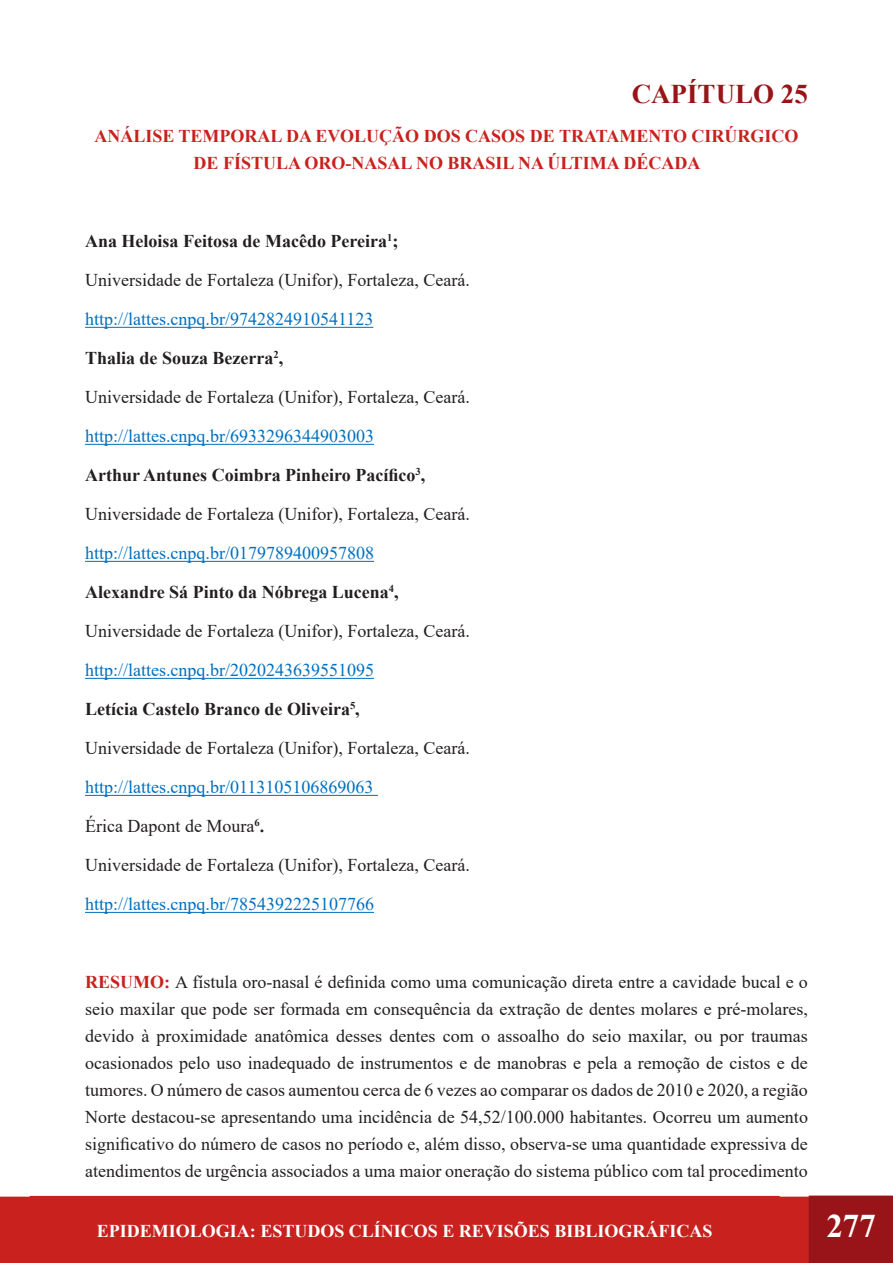
<style>
.page{position:relative;width:893px;height:1263px;background:#fff}
.page>*{position:absolute;margin:0;border:0;box-sizing:border-box;transform-origin:0 0}
.t1{font:700 33px "Times New Roman";color:#fff}
.t2{font:700 27px "Times New Roman";color:#991418}
.t3{font:18px/27px "Times New Roman";color:#231f20;text-align:justify}
.t4{font:18px "Times New Roman";color:#0070c0}
.t5{font:700 18px "Times New Roman";color:#231f20}
.t6{font:700 18px/27px "Times New Roman";color:#c9211e;text-align:center}
.t7{font:700 18px "Times New Roman";color:#fff}
.s1{font-weight:700}
.s2{font-weight:700;color:#c9211e}
</style>
<div class="page">
<div style="left:0;top:1196px;width:809px;height:67px;background:#c9211e"></div>
<div style="left:809px;top:1196px;width:84px;height:67px;background:#991418"></div>
<div style="left:30px;top:1196px;width:750px;height:67px;background:#c9211e"></div>
<hr style="left:85px;top:327px;width:288px;height:1px;background:#0070c0">
<hr style="left:85px;top:444px;width:289px;height:1px;background:#0070c0">
<hr style="left:85px;top:561px;width:289px;height:1px;background:#0070c0">
<hr style="left:85px;top:678px;width:289px;height:1px;background:#0070c0">
<hr style="left:85px;top:795px;width:293px;height:1px;background:#0070c0">
<hr style="left:85px;top:912px;width:289px;height:1px;background:#0070c0">
<p class="t2" style="left:632px;top:75px;width:178px">CAPÍTULO 25</p>
<p class="t6" style="left:94px;top:122px;width:706px">ANÁLISE TEMPORAL DA EVOLUÇÃO DOS CASOS DE TRATAMENTO CIRÚRGICO<br>DE FÍSTULA ORO-NASAL NO BRASIL NA ÚLTIMA DÉCADA</p>
<p class="t5" style="left:85px;top:228px;width:315px">Ana Heloisa Feitosa de Macêdo Pereira<sup>1</sup>;</p>
<p class="t3" style="left:85px;top:266px;width:386px">Universidade de Fortaleza (Unifor), Fortaleza, Ceará.</p>
<p class="t4" style="left:85px;top:307px;width:290px">http://lattes.cnpq.br/9742824910541123</p>
<p class="t5" style="left:85px;top:345px;width:200px">Thalia de Souza Bezerra<sup>2</sup>,</p>
<p class="t3" style="left:85px;top:383px;width:386px">Universidade de Fortaleza (Unifor), Fortaleza, Ceará.</p>
<p class="t4" style="left:85px;top:424px;width:291px">http://lattes.cnpq.br/6933296344903003</p>
<p class="t5" style="left:85px;top:462px;width:342px">Arthur Antunes Coimbra Pinheiro Pacífico<sup>3</sup>,</p>
<p class="t3" style="left:85px;top:500px;width:386px">Universidade de Fortaleza (Unifor), Fortaleza, Ceará.</p>
<p class="t4" style="left:85px;top:541px;width:291px">http://lattes.cnpq.br/0179789400957808</p>
<p class="t5" style="left:85px;top:579px;width:315px">Alexandre Sá Pinto da Nóbrega Lucena<sup>4</sup>,</p>
<p class="t3" style="left:85px;top:617px;width:386px">Universidade de Fortaleza (Unifor), Fortaleza, Ceará.</p>
<p class="t4" style="left:85px;top:658px;width:291px">http://lattes.cnpq.br/2020243639551095</p>
<p class="t5" style="left:85px;top:696px;width:276px">Letícia Castelo Branco de Oliveira<sup>5</sup>,</p>
<p class="t3" style="left:85px;top:734px;width:386px">Universidade de Fortaleza (Unifor), Fortaleza, Ceará.</p>
<p class="t4" style="left:85px;top:775px;width:290px">http://lattes.cnpq.br/0113105106869063</p>
<p class="t3" style="left:85px;top:812px;width:181px">Érica Dapont de Moura<sup>6</sup><span class="s1">.</span></p>
<p class="t3" style="left:85px;top:851px;width:386px">Universidade de Fortaleza (Unifor), Fortaleza, Ceará.</p>
<p class="t4" style="left:85px;top:892px;width:291px">http://lattes.cnpq.br/7854392225107766</p>
<p class="t3" style="left:85px;top:968px;width:724px"><span class="s2">RESUMO:</span> A fístula oro-nasal é definida como uma comunicação direta entre a cavidade bucal e o seio maxilar que pode ser formada em consequência da extração de dentes molares e pré-molares, devido à proximidade anatômica desses dentes com o assoalho do seio maxilar, ou por traumas ocasionados pelo uso inadequado de instrumentos e de manobras e pela a remoção de cistos e de tumores. O número de casos aumentou cerca de 6 vezes ao comparar os dados de 2010 e 2020, a região Norte destacou-se apresentando uma incidência de 54,52/100.000 habitantes. Ocorreu um aumento significativo do número de casos no período e, além disso, observa-se uma quantidade expressiva de atendimentos de urgência associados a uma maior oneração do sistema público com tal procedimento</p>
<p class="t7" style="left:97px;top:1218px;width:617px">EPIDEMIOLOGIA: ESTUDOS CLÍNICOS E REVISÕES BIBLIOGRÁFICAS</p>
<h1 class="t1" style="left:826px;top:1202px;width:51px">277</h1>
</div>
